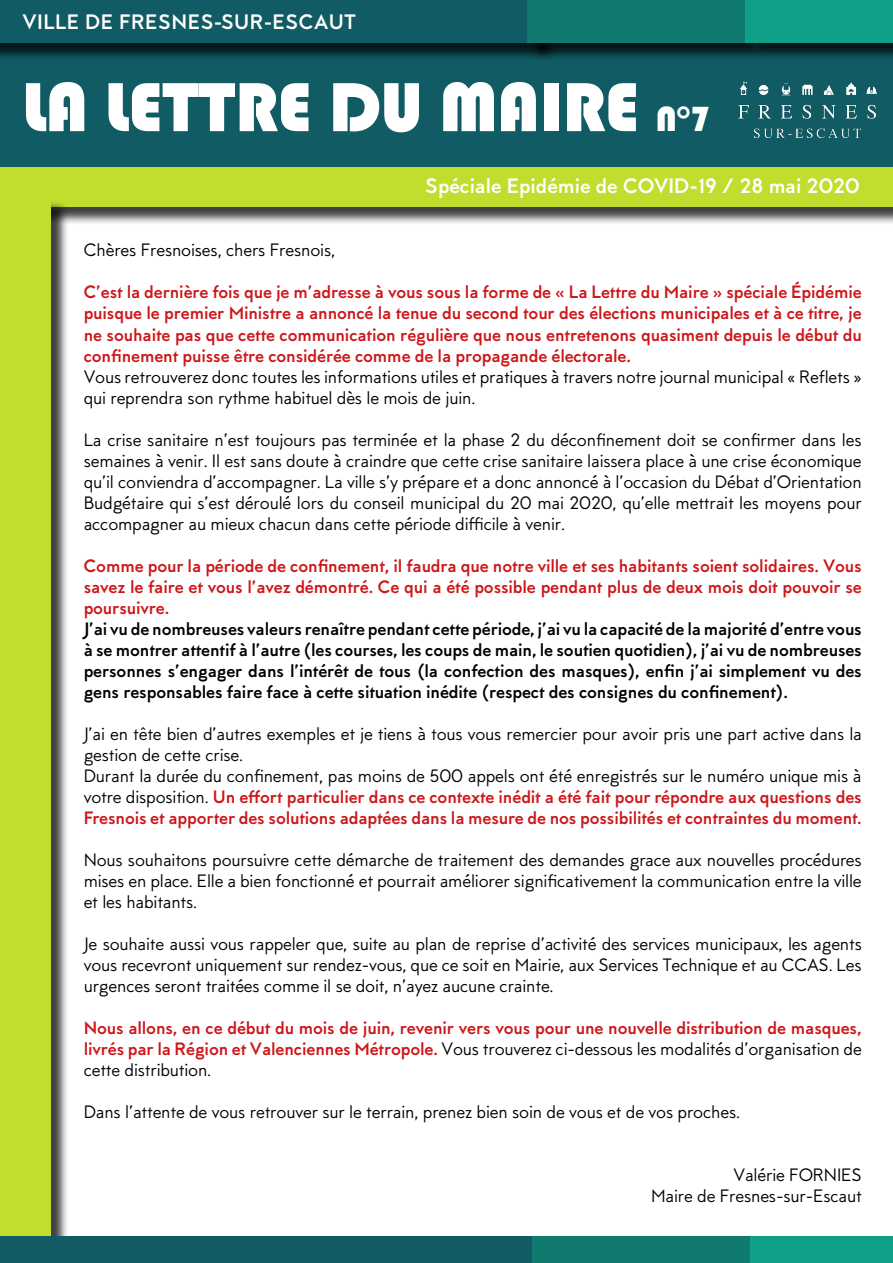
<style>
.page{position:relative;width:893px;height:1263px;background:#fff}
.page>*{position:absolute;margin:0;border:0;box-sizing:border-box;transform-origin:0 0}
.t1{font:72px "Bauhaus 93";letter-spacing:-.01em;color:#fff}
.t2{font:700 21px "MTT Milano";color:#fff}
.t3{font:700 21px "MTT Milano";letter-spacing:.02em;color:#fff}
.t4{font:18px/21px "MTT Milano";letter-spacing:-.01em;color:#000;text-align:justify}
.t5{font:700 18px/21px "MTT Milano";letter-spacing:-.01em;color:#cd171a;text-align:justify}
.t6{font:700 18px/21px "MTT Milano";letter-spacing:-.01em;color:#000;text-align:justify}
.s1{font-size:36px}
.s2{font-weight:700;color:#cd171a}
.s3{font-weight:400;color:#000}
</style>
<div class="page">
<div style="left:0;top:32px;width:893px;height:142px;background:#105b64"></div>
<div style="left:0;top:0;width:557px;height:61px;background:#000;opacity:.75"></div>
<div style="left:0;top:0;width:538px;height:42px;background:#105b64"></div>
<div style="left:529px;top:0;width:235px;height:61px;background:#000;opacity:.75"></div>
<div style="left:527px;top:0;width:218px;height:42px;background:#107a6f"></div>
<div style="left:748px;top:0;width:145px;height:61px;background:#000;opacity:.75"></div>
<div style="left:745px;top:0;width:148px;height:42px;background:#10a087"></div>
<div style="left:0;top:169px;width:893px;height:56px;background:#000;opacity:.75"></div>
<div style="left:0;top:167px;width:893px;height:40px;background:#c1de2f"></div>
<div style="left:0;top:200px;width:69px;height:1063px;background:#000;opacity:.75"></div>
<div style="left:0;top:198px;width:50px;height:1065px;background:#c1de2f"></div>
<div style="left:0;top:1236px;width:543px;height:27px;background:#105b64"></div>
<div style="left:532px;top:1236px;width:218px;height:27px;background:#107a6f"></div>
<div style="left:750px;top:1236px;width:143px;height:27px;background:#10a087"></div>
<img style="left:738px;top:81px;width:138px;height:56px">
<p class="t3" style="left:23px;top:10px;width:335px">VILLE DE FRESNES-SUR-ESCAUT</p>
<h1 class="t1" style="left:22px;top:66px;width:690px">LA LETTRE DU MAIRE <span class="s1">N°7</span></h1>
<p class="t2" style="left:425px;top:174px;width:436px">Spéciale Epidémie de COVID-19 / 28 mai 2020</p>
<p class="t4" style="left:84px;top:240px;width:253px">Chères Fresnoises, chers Fresnois,</p>
<p class="t5" style="left:84px;top:283px;width:780px">C’est la dernière fois que je m’adresse à vous sous la forme de « La Lettre du Maire » spéciale Épidémie puisque le premier Ministre a annoncé la tenue du second tour des élections municipales et à ce titre, je ne souhaite pas que cette communication régulière que nous entretenons quasiment depuis le début du confinement puisse être considérée comme de la propagande électorale.</p>
<p class="t4" style="left:84px;top:366px;width:780px">Vous retrouverez donc toutes les informations utiles et pratiques à travers notre journal municipal « Reflets » qui reprendra son rythme habituel dès le mois de juin.</p>
<p class="t4" style="left:84px;top:429px;width:780px">La crise sanitaire n’est toujours pas terminée et la phase 2 du déconfinement doit se confirmer dans les semaines à venir. Il est sans doute à craindre que cette crise sanitaire laissera place à une crise économique qu’il conviendra d’accompagner. La ville s’y prépare et a donc annoncé à l’occasion du Débat d’Orientation Budgétaire qui s’est déroulé lors du conseil municipal du 20 mai 2020, qu’elle mettrait les moyens pour accompagner au mieux chacun dans cette période difficile à venir.</p>
<p class="t5" style="left:84px;top:556px;width:780px">Comme pour la période de confinement, il faudra que notre ville et ses habitants soient solidaires. Vous savez le faire et vous l’avez démontré. Ce qui a été possible pendant plus de deux mois doit pouvoir se poursuivre.</p>
<p class="t6" style="left:84px;top:619px;width:780px">J’ai vu de nombreuses valeurs renaître pendant cette période, j’ai vu la capacité de la majorité d’entre vous à se montrer attentif à l’autre (les courses, les coups de main, le soutien quotidien), j’ai vu de nombreuses personnes s’engager dans l’intérêt de tous (la confection des masques), enfin j’ai simplement vu des gens responsables faire face à cette situation inédite (respect des consignes du confinement).</p>
<p class="t4" style="left:84px;top:723px;width:780px;text-align:left">J’ai en tête bien d’autres exemples et je tiens à tous vous remercier pour avoir pris une part active dans la gestion de cette crise.<br>Durant la durée du confinement, pas moins de 500 appels ont été enregistrés sur le numéro unique mis à votre disposition. <span class="s2">Un effort particulier dans ce contexte inédit a été fait pour répondre aux questions des Fresnois et apporter des solutions adaptées dans la mesure de nos possibilités et contraintes du moment.</span></p>
<p class="t4" style="left:84px;top:849px;width:780px">Nous souhaitons poursuivre cette démarche de traitement des demandes grace aux nouvelles procédures mises en place. Elle a bien fonctionné et pourrait améliorer significativement la communication entre la ville et les habitants.</p>
<p class="t4" style="left:84px;top:933px;width:780px">Je souhaite aussi vous rappeler que, suite au plan de reprise d’activité des services municipaux, les agents vous recevront uniquement sur rendez-vous, que ce soit en Mairie, aux Services Technique et au CCAS. Les urgences seront traitées comme il se doit, n’ayez aucune crainte.</p>
<p class="t5" style="left:84px;top:1018px;width:780px">Nous allons, en ce début du mois de juin, revenir vers vous pour une nouvelle distribution de masques, livrés par la Région et Valenciennes Métropole. <span class="s3">Vous trouverez ci-dessous les modalités d’organisation de cette distribution.</span></p>
<p class="t4" style="left:84px;top:1101px;width:658px">Dans l’attente de vous retrouver sur le terrain, prenez bien soin de vous et de vos proches.</p>
<p class="t4" style="left:651px;top:1164px;width:212px;text-align:right">Valérie FORNIES<br>Maire de Fresnes-sur-Escaut</p>
</div>
